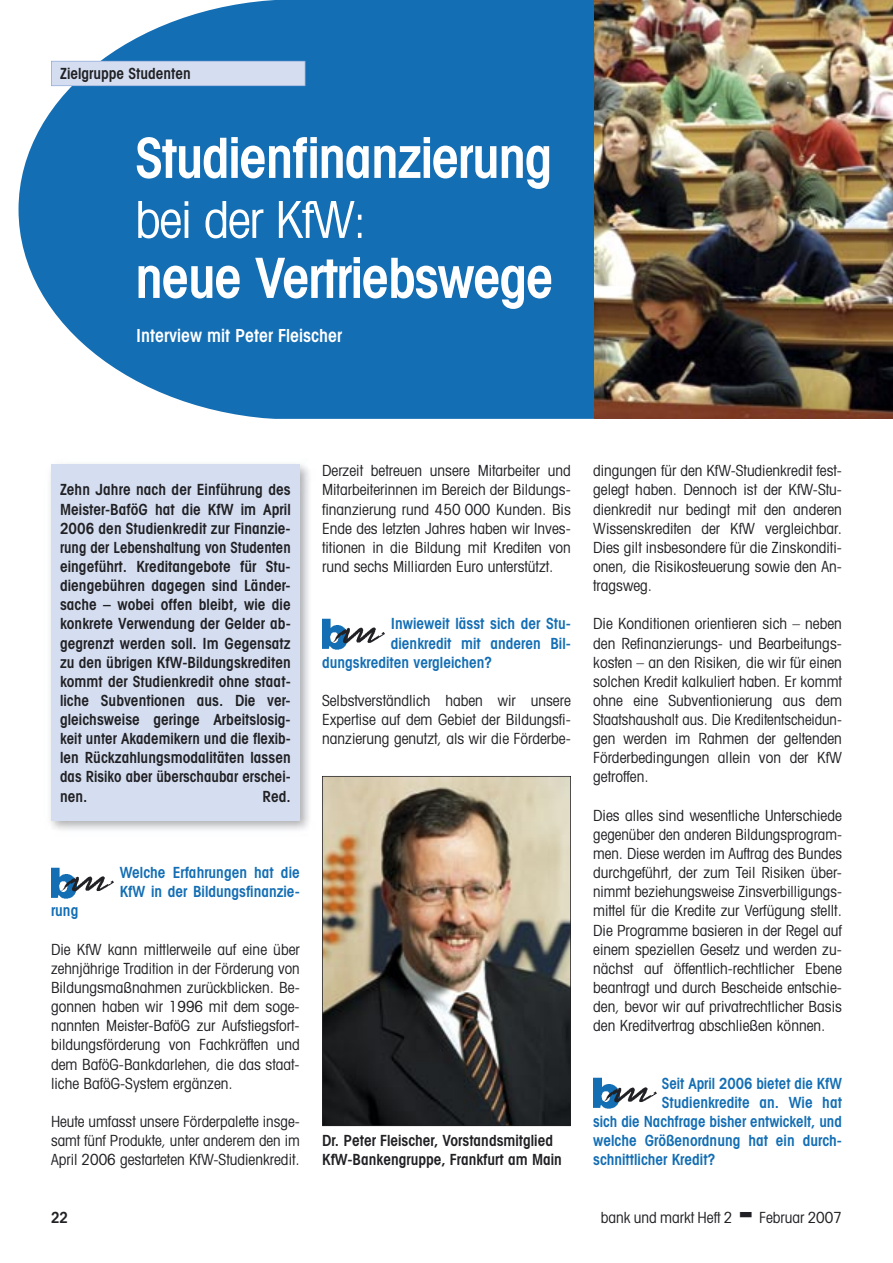
<style>
.page{position:relative;width:893px;height:1263px;background:#fff}
.page>*{position:absolute;margin:0;border:0;box-sizing:border-box;transform-origin:0 0}
.t1{font:600 condensed 55.5px "Avant Garde";letter-spacing:-.025em;color:#fff}
.t2{font:condensed 51px "Avant Garde";letter-spacing:-.025em;color:#fff}
.t3{font:600 condensed 18px "Avant Garde";color:#fff}
.t4{font:condensed 15.3px/19.2px "Avant Garde";color:#212125;text-align:justify}
.t5{font:600 condensed 15.3px/19.2px "Avant Garde";color:#212125;text-align:justify}
.t6{font:600 condensed 15.3px/19.2px "Avant Garde";color:#136eb4}
</style>
<div class="page">
<svg style="left:19px;top:0;width:575px;height:419px;background:#2b7cbb"></svg>
<svg style="left:51px;top:61px;width:254px;height:25px;background:#d1dbee"></svg>
<img style="left:50px;top:464px;width:259px;height:366px">
<div style="left:51px;top:465px;width:249px;height:356px;background:#d5def0"></div>
<img style="left:322px;top:776px;width:249px;height:350px">
<img style="left:51px;top:867px;width:24px;height:31px">
<img style="left:58px;top:875px;width:56px;height:19px">
<img style="left:322px;top:618px;width:24px;height:32px">
<img style="left:329px;top:626px;width:56px;height:19px">
<img style="left:593px;top:1078px;width:25px;height:31px">
<img style="left:600px;top:1085px;width:57px;height:19px">
<img style="left:594px;top:0;width:299px;height:419px">
<p class="t5" style="left:60px;top:64px;width:132px">Zielgruppe Studenten</p>
<h1 class="t1" style="left:135px;top:124px;width:419px">Studienfinanzierung</h1>
<h2 class="t2" style="left:135px;top:188px;width:233px">bei der KfW:</h2>
<h1 class="t1" style="left:135px;top:244px;width:420px">neue Vertriebswege</h1>
<p class="t3" style="left:136px;top:325px;width:208px">Interview mit Peter Fleischer</p>
<p class="t5" style="left:60px;top:480px;width:232px">Zehn Jahre nach der Einführung des Meister-BaföG hat die KfW im April 2006 den Studienkredit zur Finanzie&shy;rung der Lebenshaltung von Studenten eingeführt. Kreditangebote für Stu&shy;diengebühren dagegen sind Länder&shy;sache – wobei offen bleibt, wie die konkrete Verwendung der Gelder ab&shy;gegrenzt werden soll. Im Gegensatz zu den übrigen KfW-Bildungskrediten kommt der Studienkredit ohne staat&shy;liche Subventionen aus. Die ver&shy;gleichsweise geringe Arbeitslosig - keit unter Akademikern und die flexib&shy;len Rückzahlungsmodalitäten lassen das Risiko aber überschaubar erschei&shy;nen.</p>
<p class="t5" style="left:262px;top:786px;width:30px">Red.</p>
<p class="t4" style="left:322px;top:461px;width:250px">Derzeit betreuen unsere Mitarbeiter und Mitarbeiterinnen im Bereich der Bildungs&shy;finanzierung rund 450 000 Kunden. Bis Ende des letzten Jahres haben wir Inves&shy;titionen in die Bildung mit Krediten von rund sechs Milliarden Euro unterstützt.</p>
<p class="t6" style="left:391px;top:614px;width:182px">Inwieweit lässt sich der Stu-</p>
<p class="t6" style="left:391px;top:633px;width:182px">dienkredit mit anderen Bil-</p>
<p class="t6" style="left:322px;top:652px;width:171px">dungskrediten vergleichen?</p>
<p class="t4" style="left:322px;top:690px;width:250px">Selbstverständlich haben wir unsere Expertise auf dem Gebiet der Bildungsfi&shy;nanzierung genutzt, als wir die Förderbe-</p>
<p class="t6" style="left:120px;top:863px;width:182px">Welche Erfahrungen hat die<br>KfW in der Bildungsfinanzie-</p>
<p class="t6" style="left:51px;top:901px;width:29px">rung</p>
<p class="t4" style="left:51px;top:939px;width:250px">Die KfW kann mittlerweile auf eine über zehnjährige Tradition in der Förderung von Bildungsmaßnahmen zurückblicken. Be&shy;gonnen haben wir 1996 mit dem soge&shy;nannten Meister-BaföG zur Aufstiegsfort&shy;bildungsförderung von Fachkräften und dem BaföG-Bankdarlehen, die das staat&shy;liche BaföG-System ergänzen.</p>
<p class="t4" style="left:51px;top:1111px;width:250px">Heute umfasst unsere Förderpalette insge&shy;samt fünf Produkte, unter anderem den im April 2006 gestarteten KfW-Studienkredit.</p>
<p class="t5" style="left:322px;top:1131px;width:241px">Dr. Peter Fleischer, Vorstandsmitglied<br>KfW-Bankengruppe, Frankfurt am Main</p>
<p class="t4" style="left:593px;top:461px;width:250px">dingungen für den KfW-Studienkredit fest&shy;gelegt haben. Dennoch ist der KfW-Stu&shy;dienkredit nur bedingt mit den anderen Wissenskrediten der KfW vergleichbar.<br>Dies gilt insbesondere für die Zinskonditi&shy;onen, die Risikosteuerung sowie den An&shy;tragsweg.</p>
<p class="t4" style="left:593px;top:614px;width:250px">Die Konditionen orientieren sich – neben den Refinanzierungs- und Bearbeitungs&shy;kosten – an den Risiken, die wir für einen solchen Kredit kalkuliert haben. Er kommt ohne eine Subventionierung aus dem Staatshaushalt aus. Die Kreditentscheidun&shy;gen werden im Rahmen der geltenden Förderbedingungen allein von der KfW getroffen.</p>
<p class="t4" style="left:593px;top:805px;width:250px">Dies alles sind wesentliche Unterschiede gegenüber den anderen Bildungsprogram&shy;men. Diese werden im Auftrag des Bundes durchgeführt, der zum Teil Risiken über&shy;nimmt beziehungsweise Zinsverbilligungs&shy;mittel für die Kredite zur Verfügung stellt.<br>Die Programme basieren in der Regel auf einem speziellen Gesetz und werden zu&shy;nächst auf öffentlich-rechtlicher Ebene beantragt und durch Bescheide entschie&shy;den, bevor wir auf privatrechtlicher Basis den Kreditvertrag abschließen können.</p>
<p class="t6" style="left:662px;top:1073px;width:182px">Seit April 2006 bietet die KfW</p>
<p class="t6" style="left:662px;top:1092px;width:182px">Studienkredite an. Wie hat</p>
<p class="t6" style="left:593px;top:1111px;width:250px">sich die Nachfrage bisher entwickelt, und</p>
<p class="t6" style="left:593px;top:1131px;width:250px">welche Größenordnung hat ein durch-</p>
<p class="t6" style="left:593px;top:1150px;width:124px">schnittlicher Kredit?</p>
<p class="t5" style="left:51px;top:1207px;width:19px">22</p>
<p class="t4" style="left:601px;top:1207px;width:133px">bank und markt Heft 2</p>
<p class="t4" style="left:759px;top:1207px;width:84px">Februar 2007</p>
</div>
